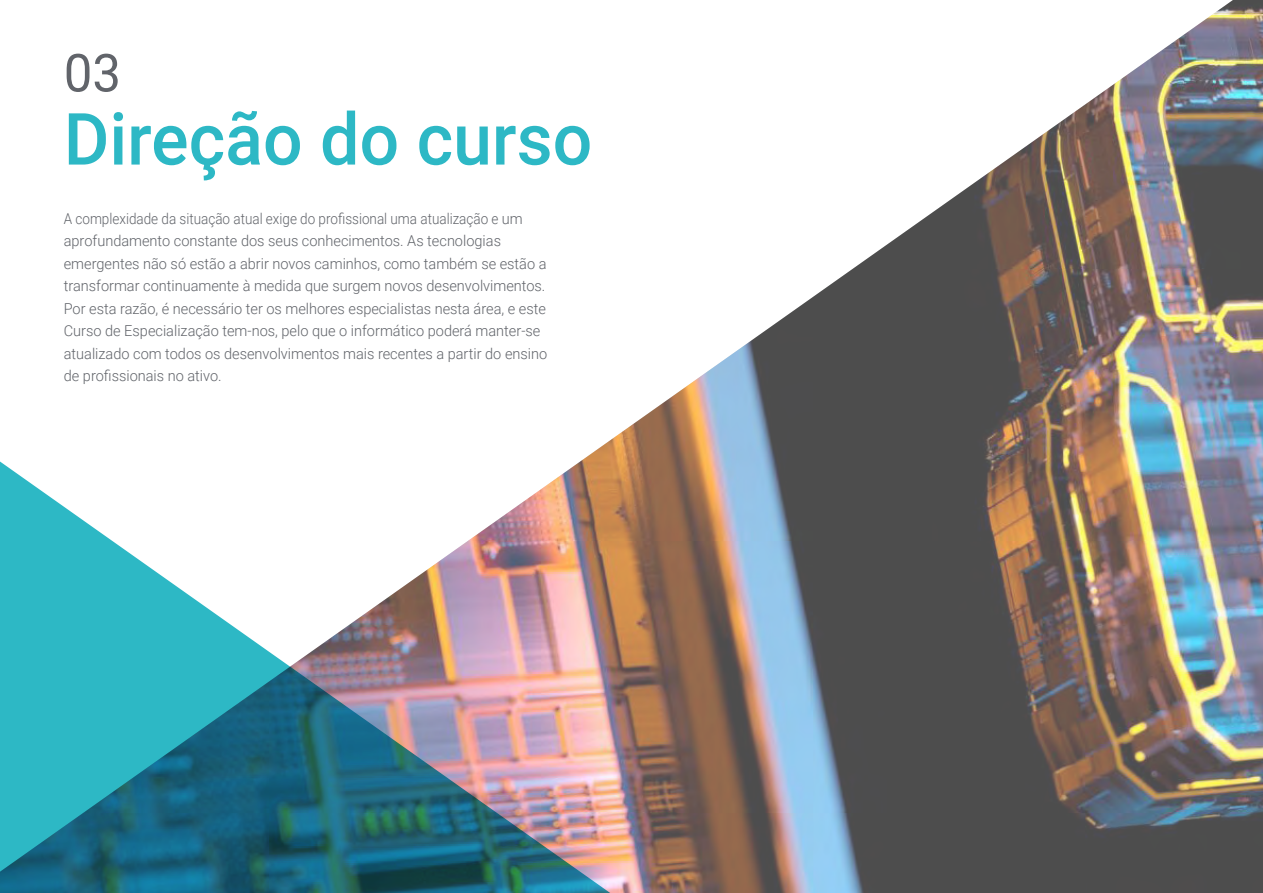
<style>
.page{position:relative;width:1263px;height:893px;background:#fff}
.page>*{position:absolute;margin:0;border:0;box-sizing:border-box;transform-origin:0 0}
.t1{font:500 72px "Roboto";color:#2db8c5}
.t2{font:52.5px "Roboto";color:#61646a}
.t3{font:300 15px/22.5px "Roboto";color:#61646a;scale:.9 1}
</style>
<div class="page">
<img style="left:602px;top:0;width:661px;height:893px">
<img style="left:0;top:446px;width:640px;height:447px">
<h2 class="t2" style="left:64px;top:36px;width:59px">03</h2>
<h1 class="t1" style="left:64px;top:89px;width:530px">Direção do curso</h1>
<p class="t3" style="left:64px;top:207px;width:539px">A complexidade da situação atual exige do profissional uma atualização e um aprofundamento constante dos seus conhecimentos. As tecnologias emergentes não só estão a abrir novos caminhos, como também se estão a transformar continuamente à medida que surgem novos desenvolvimentos.<br>Por esta razão, é necessário ter os melhores especialistas nesta área, e este Curso de Especialização tem-nos, pelo que o informático poderá manter-se atualizado com todos os desenvolvimentos mais recentes a partir do ensino de profissionais no ativo.</p>
</div>
